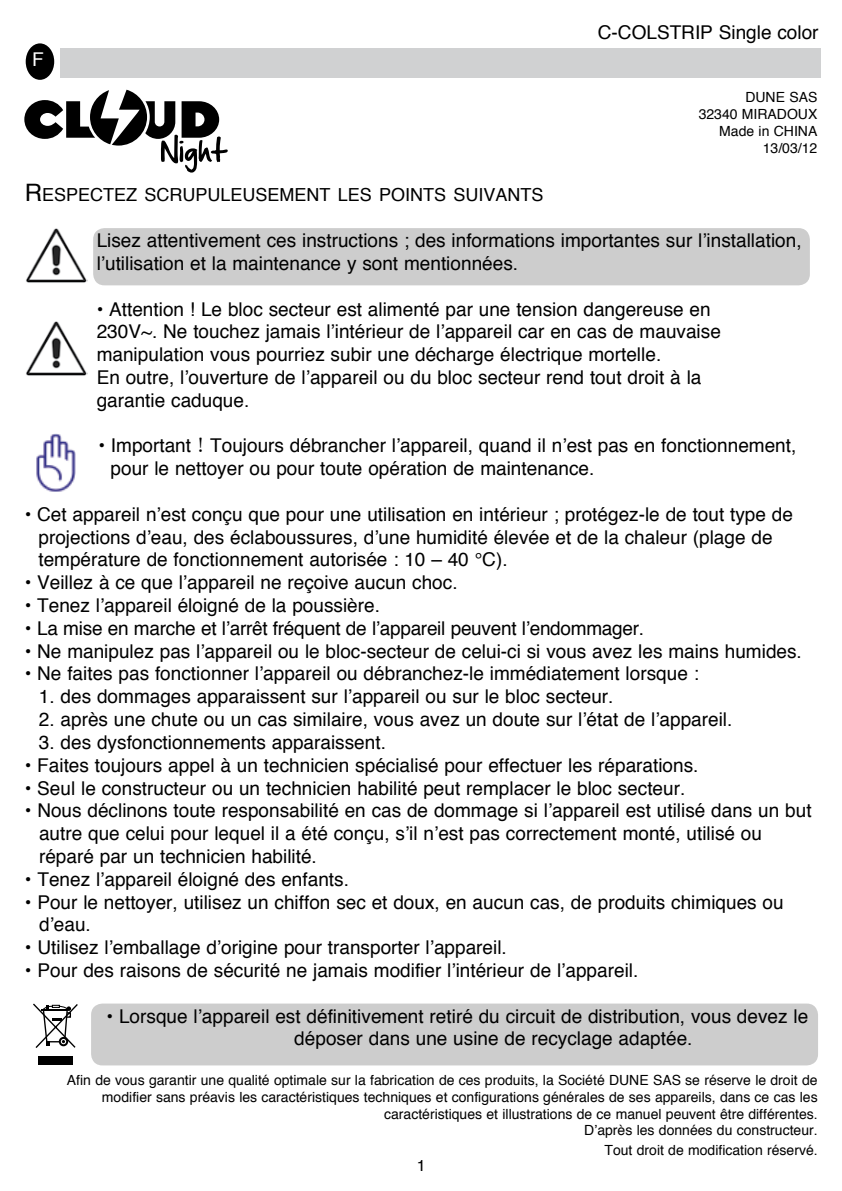
<style>
.page{position:relative;width:842px;height:1191px;background:#fff}
.page>*{position:absolute;margin:0;border:0;box-sizing:border-box;transform-origin:0 0}
.t1{font:19px/22.8px "Helvetica";color:#000}
.t2{font:19px "Helvetica";color:#fff}
.t3{font:18px "Helvetica";color:#000}
.t4{font:16px "Helvetica";color:#000}
.t5{font:14px/16.8px "Helvetica";color:#000;text-align:right}
.s1{font-size:24px}
.s2{font-family:"Hira Min Pro W3"}
</style>
<div class="page">
<img style="left:26px;top:228px;width:62px;height:55px">
<div style="left:93px;top:228px;width:717px;height:57px;background:#cdcdcd;border-radius:11px"></div>
<img style="left:26px;top:321px;width:62px;height:55px">
<img style="left:36px;top:433px;width:40px;height:59px">
<div style="left:26px;top:43px;width:28px;height:37px;background:#000;border-radius:50%"></div>
<div style="left:60px;top:48px;width:761px;height:30px;background:#d0d1d2"></div>
<div style="left:38px;top:1056px;width:35px;height:8px;background:#000"></div>
<svg style="left:33px;top:1003px;width:45px;height:45px"></svg>
<div style="left:91px;top:1003px;width:727px;height:62px;background:#cdcdcd;border-radius:11px"></div>
<svg style="left:24px;top:90px;width:204px;height:83px"></svg>
<p class="t2" style="left:32px;top:44px;width:13px">F</p>
<p class="t1" style="left:598px;top:22px;width:222px">C-COLSTRIP Single color</p>
<p class="t5" style="left:699px;top:89px;width:120px">DUNE SAS<br>32340 MIRADOUX<br>Made in CHINA<br>13/03/12</p>
<p class="t3" style="left:25px;top:181px;width:520px"><span class="s1">R</span>ESPECTEZ SCRUPULEUSEMENT LES POINTS SUIVANTS</p>
<p class="t1" style="left:97px;top:230px;width:706px">Lisez attentivement ces instructions ; des informations importantes sur l’installation, l’utilisation et la maintenance y sont mentionnées.</p>
<p class="t1" style="left:97px;top:298px;width:626px">• Attention ! Le bloc secteur est alimenté par une tension dangereuse en 230V~. Ne touchez jamais l’intérieur de l’appareil car en cas de mauvaise manipulation vous pourriez subir une décharge électrique mortelle.<br>En outre, l’ouverture de l’appareil ou du bloc secteur rend tout droit à la garantie caduque.</p>
<p class="t1" style="left:111px;top:435px;width:687px;text-indent:-12px">• Important<span class="s2">！</span>Toujours débrancher l’appareil, quand il n’est pas en fonctionnement, pour le nettoyer ou pour toute opération de maintenance.</p>
<p class="t1" style="left:38px;top:503px;width:756px;text-indent:-14px">• Cet appareil n’est conçu que pour une utilisation en intérieur ; protégez-le de tout type de projections d’eau, des éclaboussures, d’une humidité élevée et de la chaleur (plage de température de fonctionnement autorisée : 10 – 40 °C).</p>
<p class="t1" style="left:25px;top:572px;width:434px">• Veillez à ce que l’appareil ne reçoive aucun choc.</p>
<p class="t1" style="left:25px;top:594px;width:357px">• Tenez l’appareil éloigné de la poussière.</p>
<p class="t1" style="left:25px;top:617px;width:621px">• La mise en marche et l’arrêt fréquent de l’appareil peuvent l’endommager.</p>
<p class="t1" style="left:25px;top:640px;width:779px">• Ne manipulez pas l’appareil ou le bloc-secteur de celui-ci si vous avez les mains humides.</p>
<p class="t1" style="left:25px;top:663px;width:676px">• Ne faites pas fonctionner l’appareil ou débranchez-le immédiatement lorsque :</p>
<p class="t1" style="left:39px;top:686px;width:576px">1. des dommages apparaissent sur l’appareil ou sur le bloc secteur.</p>
<p class="t1" style="left:39px;top:708px;width:695px">2. après une chute ou un cas similaire, vous avez un doute sur l’état de l’appareil.</p>
<p class="t1" style="left:39px;top:731px;width:348px">3. des dysfonctionnements apparaissent.</p>
<p class="t1" style="left:25px;top:754px;width:675px">• Faites toujours appel à un technicien spécialisé pour effectuer les réparations.</p>
<p class="t1" style="left:25px;top:777px;width:662px">• Seul le constructeur ou un technicien habilité peut remplacer le bloc secteur.</p>
<p class="t1" style="left:39px;top:800px;width:774px;text-indent:-14px">• Nous déclinons toute responsabilité en cas de dommage si l’appareil est utilisé dans un but autre que celui pour lequel il a été conçu, s’il n’est pas correctement monté, utilisé ou réparé par un technicien habilité.</p>
<p class="t1" style="left:25px;top:868px;width:326px">• Tenez l’appareil éloigné des enfants.</p>
<p class="t1" style="left:39px;top:891px;width:746px;text-indent:-14px">• Pour le nettoyer, utilisez un chiffon sec et doux, en aucun cas, de produits chimiques ou d’eau.</p>
<p class="t1" style="left:25px;top:936px;width:483px">• Utilisez l’emballage d’origine pour transporter l’appareil.</p>
<p class="t1" style="left:25px;top:959px;width:615px">• Pour des raisons de sécurité ne jamais modifier l’intérieur de l’appareil.</p>
<p class="t1" style="left:294px;top:1005px;width:515px;text-indent:-188px">• Lorsque l’appareil est définitivement retiré du circuit de distribution, vous devez le déposer dans une usine de recyclage adaptée.</p>
<p class="t5" style="left:67px;top:1072px;width:752px">Afin de vous garantir une qualité optimale sur la fabrication de ces produits, la Société DUNE SAS se réserve le droit de modifier sans préavis les caractéristiques techniques et configurations générales de ses appareils, dans ce cas les caractéristiques et illustrations de ce manuel peuvent être différentes.<br>D’après les données du constructeur.</p>
<p class="t5" style="left:604px;top:1141px;width:215px">Tout droit de modification réservé.</p>
<p class="t4" style="left:417px;top:1152px;width:10px">1</p>
</div>
